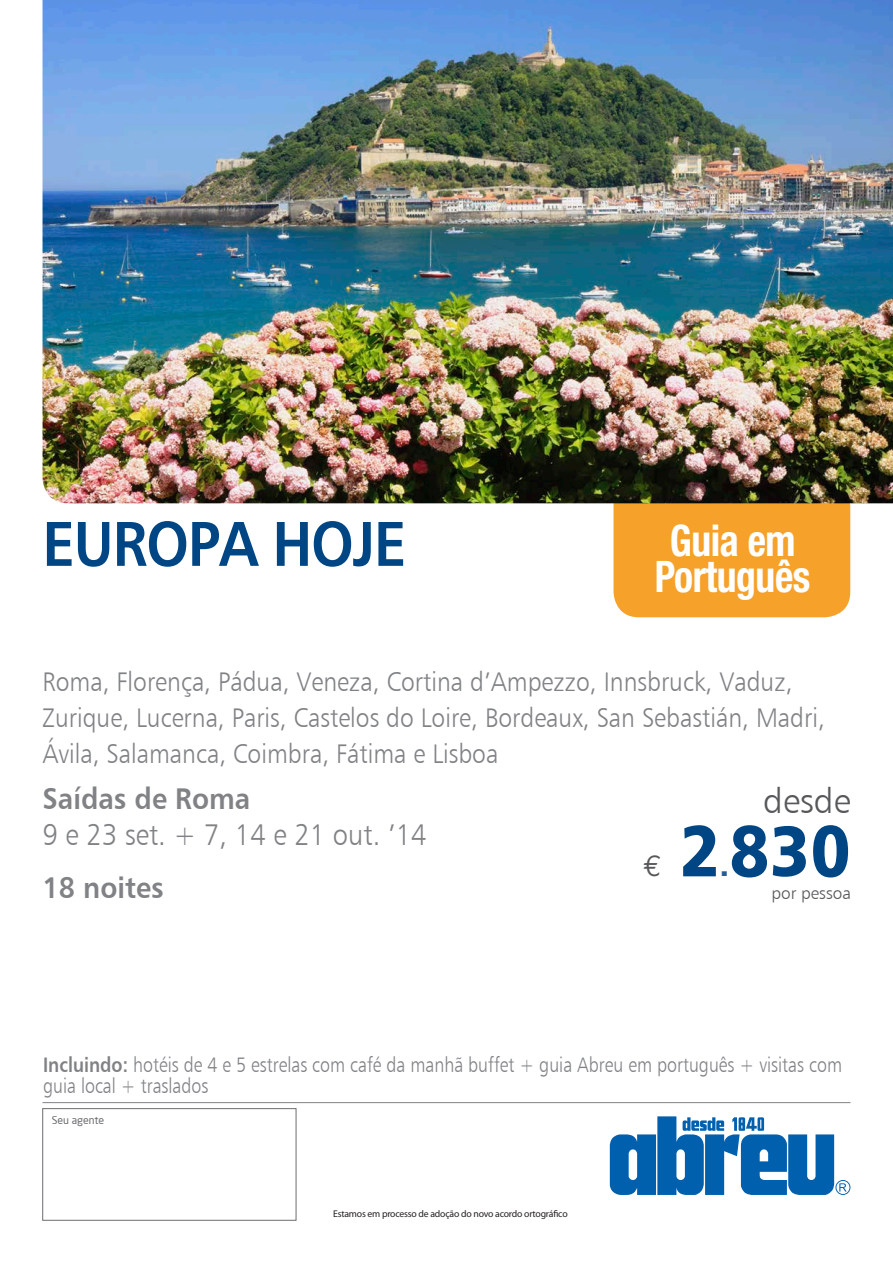
<style>
.page{position:relative;width:893px;height:1263px;background:#fff}
.page>*{position:absolute;margin:0;border:0;box-sizing:border-box;transform-origin:0 0}
.t1{font:72px "Humanist 777 BT Black B";color:#004684;scale:.91 1}
.t2{font:63.15px "Humanist 777 BT Bold B";letter-spacing:-.02em;color:#004684;scale:.9 1}
.t3{font:700 condensed 43.5px/36px "Helvetica Neue";letter-spacing:-.01em;color:#fff;text-align:center;scale:.91 1}
.t4{font:34.95px "Humanist 777 BT Light B";color:#57585a}
.t5{font:30px/36px "Humanist 777 BT Light B";color:#808285;scale:.91 1}
.t6{font:30px "Humanist 777 BT Bold B";color:#808285;scale:.91 1}
.t7{font:30px "Euro Mono";color:#57585a}
.t8{font:30px "Humanist 777 BT Black B";color:#255d97}
.t9{font:27px/36px "Humanist 777 BT Light B";color:#808285;scale:.91 1}
.t10{font:21px/21px "Humanist 777 BT Light B";color:#808285;scale:.85 1}
.t11{font:17.1px "Humanist 777 BT Light B";color:#57585a}
.t12{font:10.5px "Neo Sans";color:#6c6d70}
.t13{font:9.75px "Myriad Pro";letter-spacing:-.02em;color:#231f20}
.s1{font-family:"Humanist 777 BT Bold B"}
</style>
<div class="page">
<hr style="left:43px;top:1102px;width:807px;height:1px;background:#808285">
<div style="left:613px;top:481px;width:237px;height:136px;background:#f6a22a;border-radius:26px"></div>
<img style="left:43px;top:0;width:850px;height:503px">
<div style="left:43px;top:1108px;width:253px;height:112px;border:1px solid #6c6d70"></div>
<svg style="left:610px;top:1116px;width:240px;height:79px"></svg>
<p class="t2" style="left:43px;top:504px;width:406px">EUROPA HOJE</p>
<p class="t3" style="left:655px;top:522px;width:172px">Guia em<br>Português</p>
<p class="t9" style="left:43px;top:663px;width:861px">Roma, Florença, Pádua, Veneza, Cortina d’Ampezzo, Innsbruck, Vaduz,<br>Zurique, Lucerna, Paris, Castelos do Loire, Bordeaux, San Sebastián, Madri,<br>Ávila, Salamanca, Coimbra, Fátima e Lisboa</p>
<p class="t4" style="left:763px;top:780px;width:89px">desde</p>
<p class="t5" style="left:43px;top:780px;width:423px"><span class="s1">Saídas de Roma<br></span>9 e 23 set. + 7, 14 e 21 out. ’14</p>
<p class="t6" style="left:43px;top:869px;width:135px">18 noites</p>
<p class="t1" style="left:679px;top:805px;width:190px">2830</p>
<p class="t7" style="left:644px;top:848px;width:20px">€</p>
<p class="t8" style="left:720px;top:846px;width:11px">.</p>
<p class="t11" style="left:771px;top:882px;width:81px">por pessoa</p>
<p class="t10" style="left:43px;top:1054px;width:941px"><span class="s1">Incluindo:</span> hotéis de 4 e 5 estrelas com café da manhã buffet + guia Abreu em português + visitas com guia local + traslados</p>
<p class="t12" style="left:52px;top:1114px;width:54px">Seu agente</p>
<p class="t13" style="left:333px;top:1208px;width:236px">Estamos em processo de adoção do novo acordo ortográfico</p>
</div>
